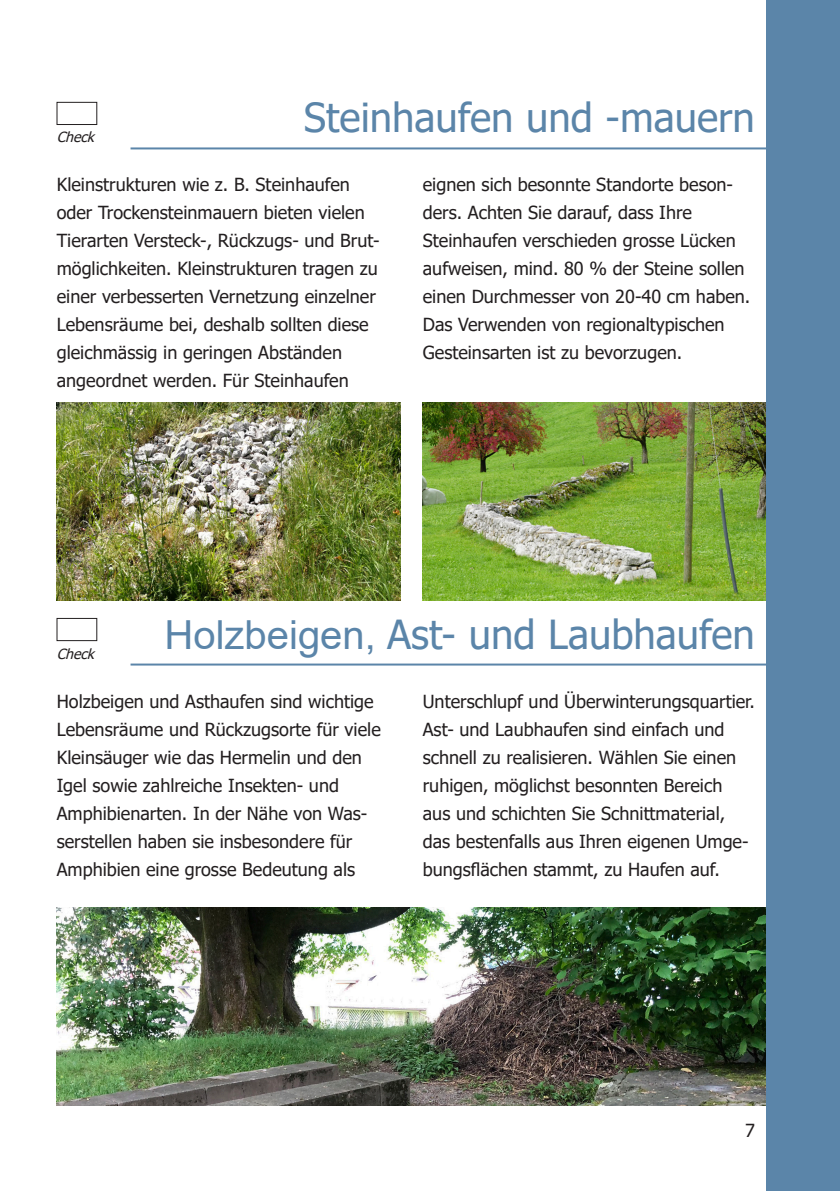
<style>
.page{position:relative;width:840px;height:1191px;background:#fff}
.page>*{position:absolute;margin:0;border:0;box-sizing:border-box;transform-origin:0 0}
.t1{font:40px "Tahoma";color:#5b85a9}
.t2{font:18px/28px "Tahoma";color:#231f20}
.t3{font:italic 14px "Tahoma";color:#231f20}
.s1{font-family:"Arial"}
</style>
<div class="page">
<img style="left:422px;top:402px;width:343px;height:199px">
<img style="left:57px;top:402px;width:343px;height:199px">
<img style="left:57px;top:907px;width:708px;height:199px">
<div style="left:765px;top:0;width:74px;height:1191px;background:#5b85a9"></div>
<hr style="left:130px;top:663px;width:635px;height:2px;background:#5b85a9">
<div style="left:57px;top:102px;width:40px;height:23px;border:1px solid #231f20"></div>
<hr style="left:130px;top:147px;width:635px;height:2px;background:#5b85a9">
<div style="left:57px;top:618px;width:40px;height:23px;border:1px solid #231f20"></div>
<p class="t3" style="left:57px;top:128px;width:44px">Check</p>
<h1 class="t1" style="left:304px;top:91px;width:452px">Steinhaufen und -mauern</h1>
<p class="t2" style="left:57px;top:172px;width:324px">Kleinstrukturen wie z. B. Steinhaufen oder Trockensteinmauern bieten vielen Tierarten Versteck-, Rückzugs- und Brut&shy;möglichkeiten. Kleinstrukturen tragen zu einer verbesserten Vernetzung einzelner Lebensräume bei, deshalb sollten diese gleichmässig in geringen Abständen angeordnet werden. Für Steinhaufen</p>
<p class="t2" style="left:422px;top:172px;width:329px">eignen sich besonnte Standorte beson&shy;ders. Achten Sie darauf, dass Ihre Steinhaufen verschieden grosse Lücken aufweisen, mind. 80 % der Steine sollen einen Durchmesser von 20-40 cm haben.<br>Das Verwenden von regionaltypischen Gesteinsarten ist zu bevorzugen.</p>
<h1 class="t1" style="left:164px;top:607px;width:591px"><span class="s1">Holzbeigen,</span> Ast- und Laubhaufen</h1>
<p class="t2" style="left:57px;top:688px;width:325px">Holzbeigen und Asthaufen sind wichtige Lebensräume und Rückzugsorte für viele Kleinsäuger wie das Hermelin und den Igel sowie zahlreiche Insekten- und Amphibienarten. In der Nähe von Was&shy;serstellen haben sie insbesondere für Amphibien eine grosse Bedeutung als</p>
<p class="t2" style="left:422px;top:688px;width:333px">Unterschlupf und Überwinterungsquartier.<br>Ast- und Laubhaufen sind einfach und schnell zu realisieren. Wählen Sie einen ruhigen, möglichst besonnten Bereich<br>aus und schichten Sie Schnittmaterial, das bestenfalls aus Ihren eigenen Umge&shy;bungsflächen stammt, zu Haufen auf.</p>
<p class="t3" style="left:57px;top:644px;width:44px">Check</p>
<p class="t2" style="left:744px;top:1117px;width:11px">7</p>
</div>
